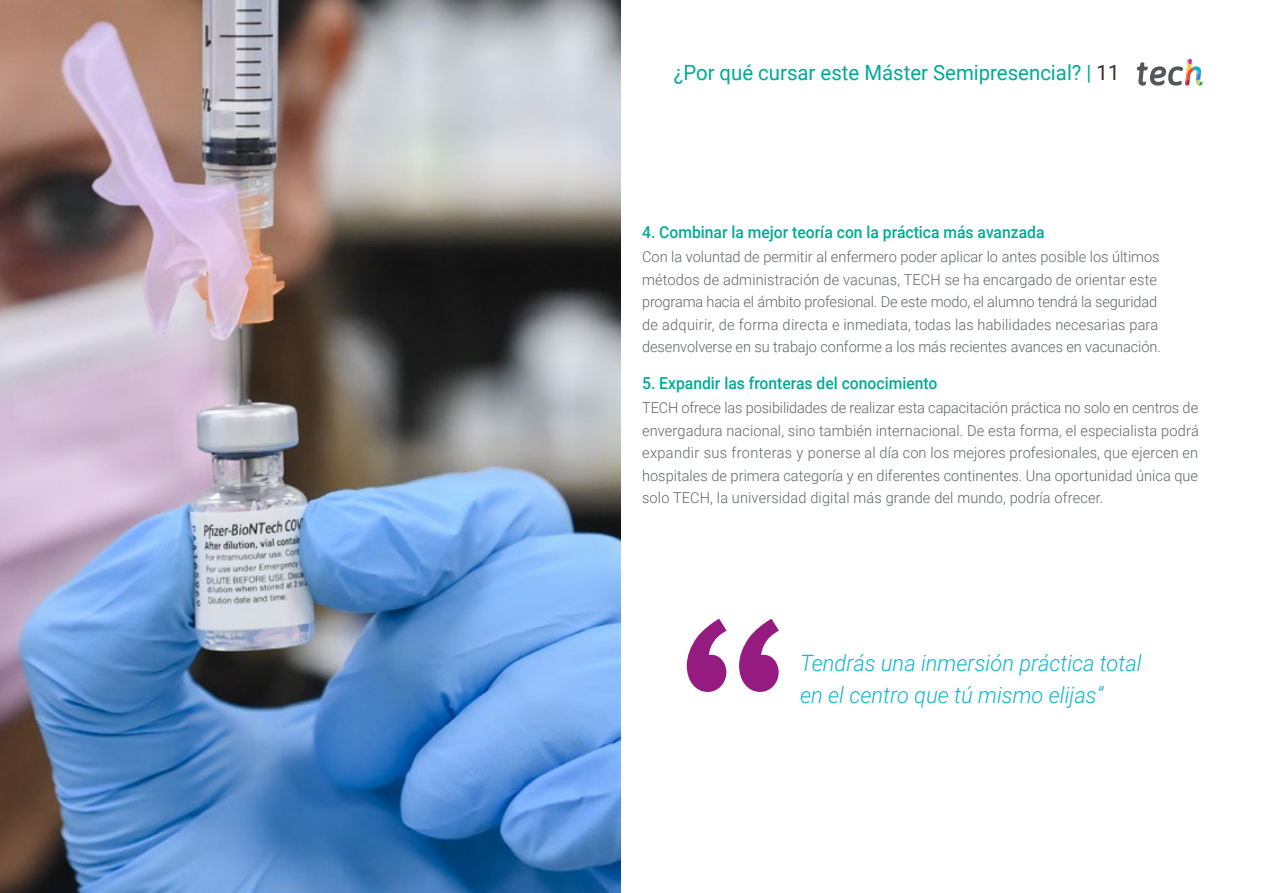
<style>
.page{position:relative;width:1263px;height:893px;background:#fff}
.page>*{position:absolute;margin:0;border:0;box-sizing:border-box;transform-origin:0 0}
.t1{font:italic 300 22.5px/31.5px "Roboto";color:#0fb6cf}
.t2{font:21px "Roboto";color:#00aa97}
.t3{font:500 16.5px "Roboto";color:#00aa97;scale:.95 1}
.t4{font:300 15px/22.5px "Roboto";color:#61646a}
.s1{color:#312e20}
</style>
<div class="page">
<svg style="left:1137px;top:59px;width:65px;height:27px"></svg>
<img style="left:0;top:0;width:621px;height:893px">
<svg style="left:687px;top:619px;width:92px;height:73px"></svg>
<h2 class="t2" style="left:674px;top:57px;width:447px">¿Por qué cursar este Máster Semipresencial? | <span class="s1">11</span></h2>
<p class="t3" style="left:642px;top:220px;width:425px">4. Combinar la mejor teoría con la práctica más avanzada</p>
<p class="t4" style="left:642px;top:245px;width:520px">Con la voluntad de permitir al enfermero poder aplicar lo antes posible los últimos métodos de administración de vacunas, TECH se ha encargado de orientar este programa hacia el ámbito profesional. De este modo, el alumno tendrá la seguridad de adquirir, de forma directa e inmediata, todas las habilidades necesarias para desenvolverse en su trabajo conforme a los más recientes avances en vacunación.</p>
<p class="t3" style="left:642px;top:371px;width:312px">5. Expandir las fronteras del conocimiento</p>
<p class="t4" style="left:642px;top:396px;width:558px;text-align:justify">TECH ofrece las posibilidades de realizar esta capacitación práctica no solo en centros de envergadura nacional, sino también internacional. De esta forma, el especialista podrá expandir sus fronteras y ponerse al día con los mejores profesionales, que ejercen en hospitales de primera categoría y en diferentes continentes. Una oportunidad única que solo TECH, la universidad digital más grande del mundo, podría ofrecer.</p>
<h1 class="t1" style="left:800px;top:647px;width:343px">Tendrás una inmersión práctica total en el centro que tú mismo elijas”</h1>
</div>
